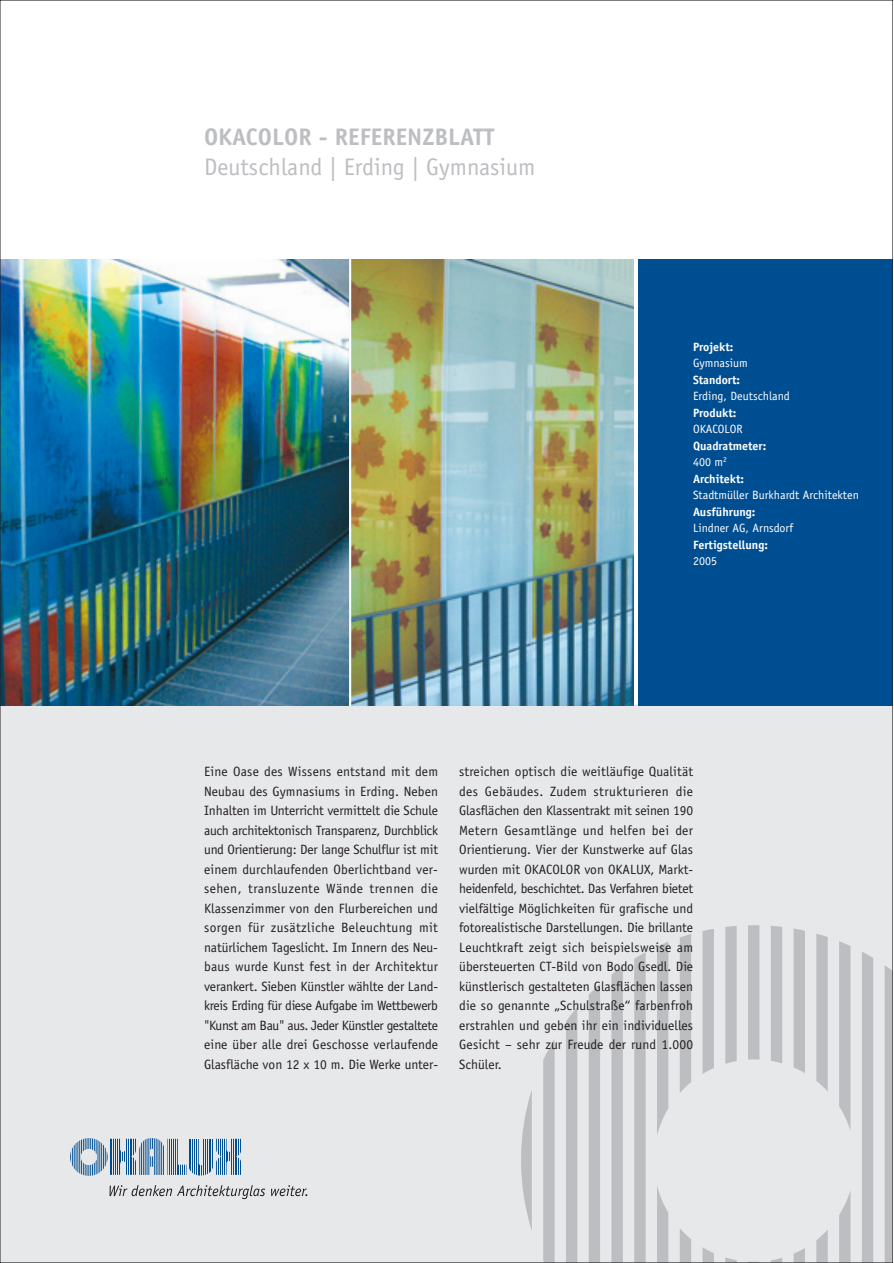
<style>
.page{position:relative;width:894px;height:1263px;background:#fff}
.page>*{position:absolute;margin:0;border:0;box-sizing:border-box;transform-origin:0 0}
.t1{font:24px "Officina Sans";color:#bdbec1}
.t2{font:700 24px "Officina Sans";color:#bdbec1}
.t3{font:13.5px/19.5px "Officina Sans";color:#231f20;text-align:justify}
.t4{font:12px "Officina Sans";color:#fff}
.t5{font:700 12px/16.5px "Officina Sans";color:#fff}
.s1{font-weight:400}
</style>
<div class="page">
<div style="left:0;top:706px;width:892px;height:557px;background:#e7e8e9"></div>
<svg style="left:521px;top:925px;width:369px;height:336px"></svg>
<img style="left:2px;top:259px;width:347px;height:447px">
<img style="left:351px;top:259px;width:283px;height:447px">
<div style="left:638px;top:259px;width:254px;height:447px;background:#004e92"></div>
<svg style="left:139px;top:1138px;width:25px;height:37px"></svg>
<svg style="left:70px;top:1138px;width:38px;height:38px"></svg>
<hr style="left:110px;top:1139px;width:1px;height:36px;background:#004e92">
<hr style="left:111px;top:1139px;width:1px;height:36px;background:#004e92">
<hr style="left:113px;top:1139px;width:1px;height:36px;background:#004e92">
<hr style="left:115px;top:1139px;width:1px;height:36px;background:#004e92">
<hr style="left:117px;top:1139px;width:1px;height:36px;background:#004e92">
<hr style="left:119px;top:1139px;width:1px;height:36px;background:#004e92">
<hr style="left:121px;top:1139px;width:1px;height:36px;background:#004e92">
<hr style="left:122px;top:1139px;width:1px;height:36px;background:#004e92">
<hr style="left:124px;top:1139px;width:1px;height:36px;background:#004e92">
<hr style="left:126px;top:1139px;width:1px;height:36px;background:#004e92">
<hr style="left:128px;top:1139px;width:1px;height:36px;background:#004e92">
<hr style="left:130px;top:1139px;width:1px;height:36px;background:#004e92">
<hr style="left:131px;top:1139px;width:1px;height:36px;background:#004e92">
<hr style="left:133px;top:1139px;width:1px;height:36px;background:#004e92">
<hr style="left:135px;top:1139px;width:1px;height:36px;background:#004e92">
<hr style="left:167px;top:1139px;width:1px;height:36px;background:#004e92">
<hr style="left:169px;top:1139px;width:1px;height:36px;background:#004e92">
<hr style="left:171px;top:1139px;width:1px;height:36px;background:#004e92">
<hr style="left:173px;top:1139px;width:1px;height:36px;background:#004e92">
<hr style="left:175px;top:1139px;width:1px;height:36px;background:#004e92">
<hr style="left:177px;top:1139px;width:1px;height:36px;background:#004e92">
<hr style="left:178px;top:1139px;width:1px;height:36px;background:#004e92">
<hr style="left:180px;top:1139px;width:1px;height:36px;background:#004e92">
<hr style="left:182px;top:1139px;width:1px;height:36px;background:#004e92">
<hr style="left:184px;top:1139px;width:1px;height:36px;background:#004e92">
<hr style="left:186px;top:1139px;width:1px;height:36px;background:#004e92">
<svg style="left:189px;top:1163px;width:24px;height:13px"></svg>
<hr style="left:216px;top:1139px;width:1px;height:36px;background:#004e92">
<hr style="left:218px;top:1139px;width:1px;height:36px;background:#004e92">
<hr style="left:220px;top:1139px;width:1px;height:36px;background:#004e92">
<hr style="left:222px;top:1139px;width:1px;height:36px;background:#004e92">
<hr style="left:224px;top:1139px;width:1px;height:36px;background:#004e92">
<hr style="left:226px;top:1139px;width:1px;height:36px;background:#004e92">
<hr style="left:227px;top:1139px;width:1px;height:36px;background:#004e92">
<hr style="left:229px;top:1139px;width:1px;height:36px;background:#004e92">
<hr style="left:231px;top:1139px;width:1px;height:36px;background:#004e92">
<hr style="left:233px;top:1139px;width:1px;height:36px;background:#004e92">
<hr style="left:235px;top:1139px;width:1px;height:36px;background:#004e92">
<hr style="left:237px;top:1139px;width:1px;height:36px;background:#004e92">
<hr style="left:238px;top:1139px;width:1px;height:36px;background:#004e92">
<hr style="left:240px;top:1139px;width:1px;height:36px;background:#004e92">
<svg style="left:110px;top:1185px;width:155px;height:14px"></svg>
<svg style="left:271px;top:1185px;width:36px;height:11px"></svg>
<h1 class="t2" style="left:204px;top:128px;width:292px">OKACOLOR - REFERENZBLATT</h1>
<h1 class="t1" style="left:204px;top:158px;width:333px">Deutschland | Erding | Gymnasium</h1>
<p class="t5" style="left:693px;top:339px;width:42px">Projekt:</p>
<p class="t4" style="left:693px;top:358px;width:56px">Gymnasium</p>
<p class="t5" style="left:693px;top:372px;width:49px">Standort:</p>
<p class="t4" style="left:693px;top:391px;width:98px">Erding, Deutschland</p>
<p class="t5" style="left:693px;top:405px;width:45px">Produkt:</p>
<p class="t4" style="left:693px;top:424px;width:51px">OKACOLOR</p>
<p class="t5" style="left:693px;top:438px;width:75px">Quadratmeter:<br><span class="s1">400 m</span><sup>2<br></sup>Architekt:</p>
<p class="t4" style="left:693px;top:490px;width:167px">Stadtmüller Burkhardt Architekten</p>
<p class="t5" style="left:693px;top:504px;width:64px">Ausführung:</p>
<p class="t4" style="left:693px;top:523px;width:102px">Lindner AG, Arnsdorf</p>
<p class="t5" style="left:693px;top:537px;width:76px">Fertigstellung:</p>
<p class="t4" style="left:693px;top:556px;width:25px">2005</p>
<p class="t3" style="left:204px;top:763px;width:236px">Eine Oase des Wissens entstand mit dem Neubau des Gymnasiums in Erding. Neben Inhalten im Unterricht vermittelt die Schule auch architektonisch Transparenz, Durchblick und Orientierung: Der lange Schulflur ist mit einem durchlaufenden Oberlichtband ver&shy;sehen, transluzente Wände trennen die Klassenzimmer von den Flurbereichen und sorgen für zusätzliche Beleuchtung mit natürlichem Tageslicht. Im Innern des Neu&shy;baus wurde Kunst fest in der Architektur verankert. Sieben Künstler wählte der Land&shy;kreis Erding für diese Aufgabe im Wettbewerb "Kunst am Bau" aus. Jeder Künstler gestaltete eine über alle drei Geschosse verlaufende Glasfläche von 12 x 10 m. Die Werke unter-</p>
<p class="t3" style="left:459px;top:763px;width:236px">streichen optisch die weitläufige Qualität des Gebäudes. Zudem strukturieren die Glasflächen den Klassentrakt mit seinen 190<br>Metern Gesamtlänge und helfen bei der Orientierung. Vier der Kunstwerke auf Glas wurden mit OKACOLOR von OKALUX, Markt&shy;heidenfeld, beschichtet. Das Verfahren bietet vielfältige Möglichkeiten für grafische und fotorealistische Darstellungen. Die brillante Leuchtkraft zeigt sich beispielsweise am übersteuerten CT-Bild von Bodo Gsedl. Die künstlerisch gestalteten Glasflächen lassen die so genannte „Schulstraße“ farbenfroh erstrahlen und geben ihr ein individuelles Gesicht – sehr zur Freude der rund 1.000<br>Schüler.</p>
</div>
